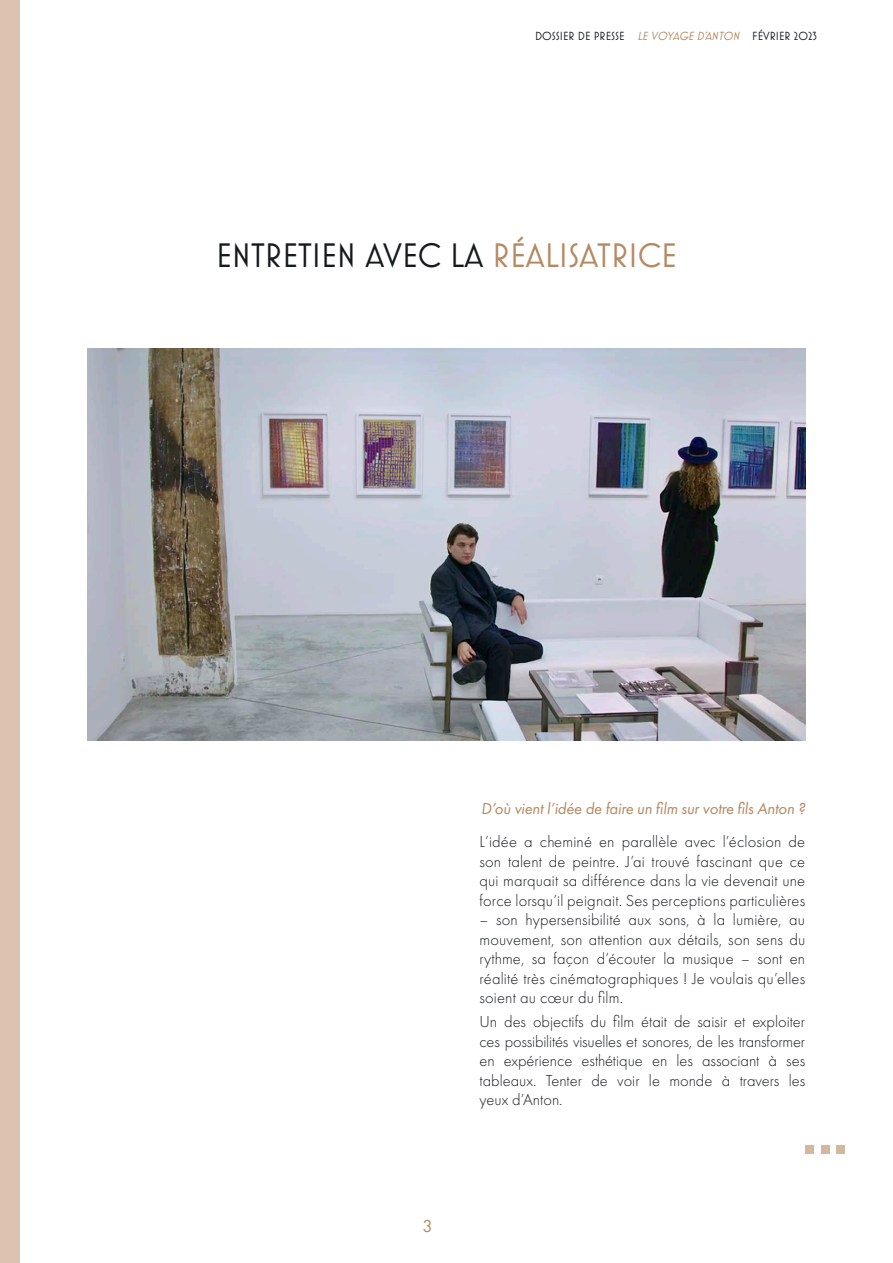
<style>
.page{position:relative;width:893px;height:1263px;background:#fff}
.page>*{position:absolute;margin:0;border:0;box-sizing:border-box;transform-origin:0 0}
.t1{font:34.5px "Mostra Nuova";color:#161a1d}
.t2{font:18px "Futura PT";color:#b68961}
.t3{font:300 16.5px/19.5px "Futura PT";letter-spacing:.01em;color:#161a1d;text-align:justify}
.t4{font:italic 16.5px "Futura PT";letter-spacing:-.01em;color:#b68961}
.t5{font:12px "Mostra Nuova";color:#161a1d}
.s1{font-style:italic;color:#b68961}
.s2{color:#b68961}
</style>
<div class="page">
<img style="left:88px;top:349px;width:717px;height:391px">
<div style="left:805px;top:1145px;width:9px;height:9px;background:#d3b8a0"></div>
<div style="left:821px;top:1145px;width:8px;height:9px;background:#d3b8a0"></div>
<div style="left:836px;top:1145px;width:9px;height:9px;background:#d3b8a0"></div>
<div style="left:0;top:0;width:19px;height:1263px;background:#dac4b0"></div>
<p class="t5" style="left:535px;top:29px;width:283px">DOSSIER DE PRESSE <span class="s1">LE VOYAGE D’ANTON</span> FÉVRIER 2023</p>
<p class="t1" style="left:216px;top:235px;width:462px">ENTRETIEN AVEC LA <span class="s2">RÉALISATRICE</span></p>
<p class="t2" style="left:422px;top:1215px;width:12px">3</p>
<p class="t4" style="left:481px;top:799px;width:326px">D’où vient l’idée de faire un film sur votre fils Anton ?</p>
<p class="t3" style="left:479px;top:832px;width:327px">L’idée a cheminé en parallèle avec l’éclosion de son talent de peintre. J’ai trouvé fascinant que ce qui marquait sa différence dans la vie devenait une force lorsqu’il peignait. Ses perceptions particulières</p>
<p class="t3" style="left:479px;top:910px;width:327px">– son hypersensibilité aux sons, à la lumière, au mouvement, son attention aux détails, son sens du rythme, sa façon d’écouter la musique – sont en réalité très cinématographiques ! Je voulais qu’elles soient au cœur du film.</p>
<p class="t3" style="left:479px;top:1012px;width:327px">Un des objectifs du film était de saisir et exploiter ces possibilités visuelles et sonores, de les transformer en expérience esthétique en les associant à ses tableaux. Tenter de voir le monde à travers les yeux d’Anton.</p>
</div>
